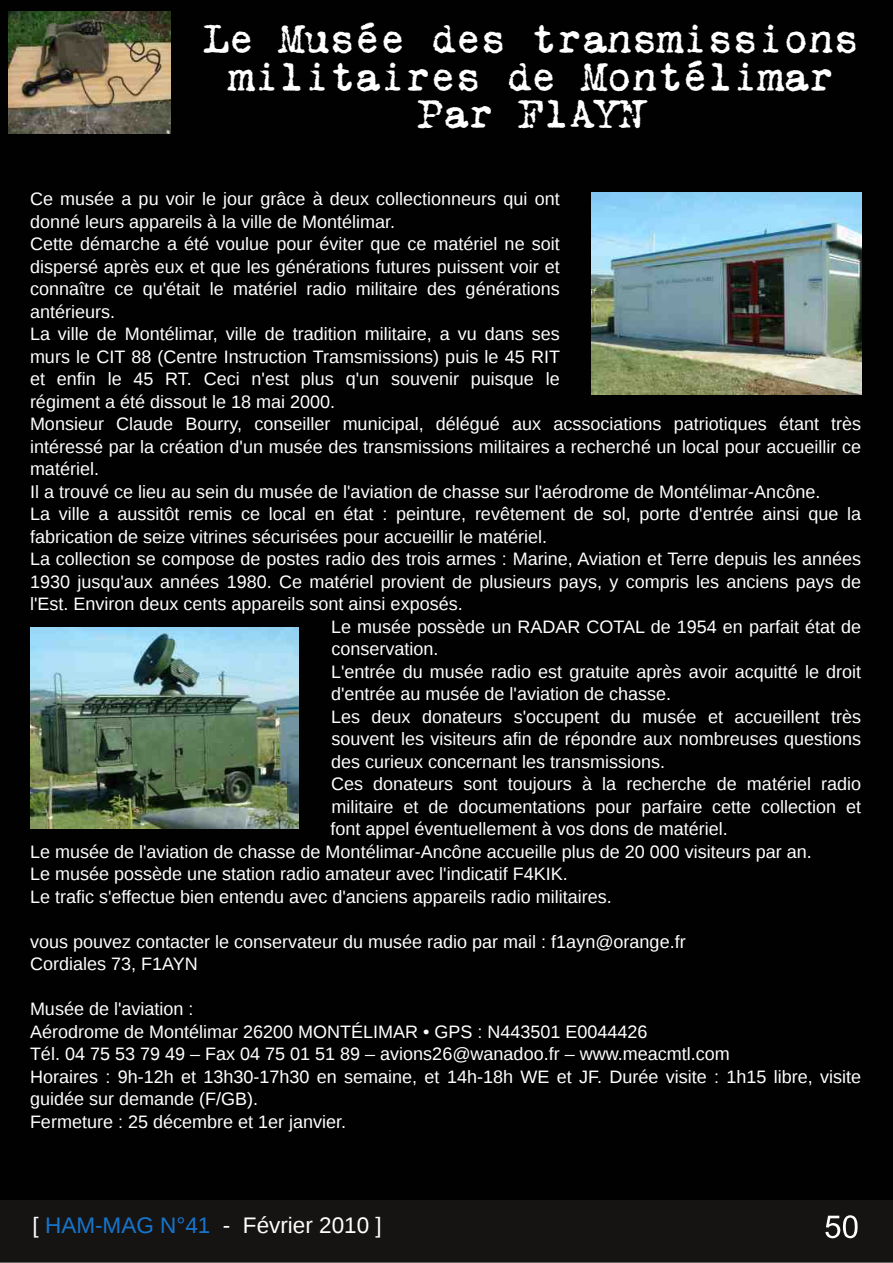
<style>
.page{position:relative;width:893px;height:1263px;background:#fff}
.page>*{position:absolute;margin:0;border:0;box-sizing:border-box;transform-origin:0 0}
.t1{font:42px/37.5px "VT Portable Remington";color:#fff;text-align:center}
.t2{font:22.5px "Liberation Sans";color:#fff}
.t3{font:18px/22.5px "Liberation Sans";color:#fff}
.s1{color:#1775cd}
</style>
<div class="page">
<div style="left:0;top:1198px;width:892px;height:64px;background:#161413"></div>
<svg style="left:825px;top:1215px;width:33px;height:23px"></svg>
<div style="left:0;top:0;width:892px;height:1200px;background:#010101"></div>
<img style="left:591px;top:192px;width:270px;height:203px">
<img style="left:31px;top:628px;width:268px;height:201px">
<img style="left:8px;top:12px;width:163px;height:121px">
<h1 class="t1" style="left:203px;top:21px;width:657px">Le Musée des transmissions militaires de Montélimar<br>Par F1AYN</h1>
<p class="t3" style="left:30px;top:188px;width:531px">Ce musée a pu voir le jour grâce à deux collectionneurs qui ont</p>
<p class="t3" style="left:30px;top:210px;width:367px">donné leurs appareils à la ville de Montélimar.</p>
<p class="t3" style="left:30px;top:233px;width:531px">Cette démarche a été voulue pour éviter que ce matériel ne soit</p>
<p class="t3" style="left:30px;top:255px;width:531px">dispersé après eux et que les générations futures puissent voir et</p>
<p class="t3" style="left:30px;top:278px;width:531px">connaître ce qu'était le matériel radio militaire des générations</p>
<p class="t3" style="left:30px;top:300px;width:87px">antérieurs.</p>
<p class="t3" style="left:30px;top:323px;width:531px">La ville de Montélimar, ville de tradition militaire, a vu dans ses</p>
<p class="t3" style="left:30px;top:345px;width:531px">murs le CIT 88 (Centre Instruction Tramsmissions) puis le 45 RIT</p>
<p class="t3" style="left:30px;top:368px;width:531px">et enfin le 45 RT. Ceci n'est plus q'un souvenir puisque le</p>
<p class="t3" style="left:30px;top:390px;width:307px">régiment a été dissout le 18 mai 2000.</p>
<p class="t3" style="left:30px;top:413px;width:833px">Monsieur Claude Bourry, conseiller municipal, délégué aux acssociations patriotiques étant très</p>
<p class="t3" style="left:30px;top:435px;width:833px">intéressé par la création d'un musée des transmissions militaires a recherché un local pour accueillir ce</p>
<p class="t3" style="left:30px;top:458px;width:71px">matériel.</p>
<p class="t3" style="left:30px;top:480px;width:792px">Il a trouvé ce lieu au sein du musée de l'aviation de chasse sur l'aérodrome de Montélimar-Ancône.</p>
<p class="t3" style="left:30px;top:503px;width:833px">La ville a aussitôt remis ce local en état : peinture, revêtement de sol, porte d'entrée ainsi que la</p>
<p class="t3" style="left:30px;top:525px;width:519px">fabrication de seize vitrines sécurisées pour accueillir le matériel.</p>
<p class="t3" style="left:30px;top:548px;width:833px">La collection se compose de postes radio des trois armes : Marine, Aviation et Terre depuis les années</p>
<p class="t3" style="left:30px;top:570px;width:833px">1930 jusqu'aux années 1980. Ce matériel provient de plusieurs pays, y compris les anciens pays de</p>
<p class="t3" style="left:30px;top:593px;width:434px">l'Est. Environ deux cents appareils sont ainsi exposés.</p>
<p class="t3" style="left:331px;top:615px;width:532px">Le musée possède un RADAR COTAL de 1954 en parfait état de</p>
<p class="t3" style="left:332px;top:638px;width:109px">conservation.</p>
<p class="t3" style="left:331px;top:660px;width:532px">L'entrée du musée radio est gratuite après avoir acquitté le droit</p>
<p class="t3" style="left:331px;top:683px;width:342px">d'entrée au musée de l'aviation de chasse.</p>
<p class="t3" style="left:331px;top:705px;width:532px">Les deux donateurs s'occupent du musée et accueillent très</p>
<p class="t3" style="left:332px;top:728px;width:531px">souvent les visiteurs afin de répondre aux nombreuses questions</p>
<p class="t3" style="left:331px;top:750px;width:336px">des curieux concernant les transmissions.</p>
<p class="t3" style="left:331px;top:773px;width:532px">Ces donateurs sont toujours à la recherche de matériel radio</p>
<p class="t3" style="left:331px;top:795px;width:531px">militaire et de documentations pour parfaire cette collection et</p>
<p class="t3" style="left:331px;top:818px;width:399px">font appel éventuellement à vos dons de matériel.</p>
<p class="t3" style="left:30px;top:840px;width:783px">Le musée de l'aviation de chasse de Montélimar-Ancône accueille plus de 20 000 visiteurs par an.</p>
<p class="t3" style="left:30px;top:863px;width:539px">Le musée possède une station radio amateur avec l'indicatif F4KIK.</p>
<p class="t3" style="left:30px;top:885px;width:583px">Le trafic s'effectue bien entendu avec d'anciens appareils radio militaires.</p>
<p class="t3" style="left:30px;top:930px;width:657px">vous pouvez contacter le conservateur du musée radio par mail : f1ayn@orange.fr<br>Cordiales 73, F1AYN</p>
<p class="t3" style="left:30px;top:998px;width:833px">Musée de l'aviation :<br>Aérodrome de Montélimar 26200 MONTÉLIMAR • GPS : N443501 E0044426<br>Tél. 04 75 53 79 49 – Fax 04 75 01 51 89 – avions26@wanadoo.fr – www.meacmtl.com<br>Horaires : 9h-12h et 13h30-17h30 en semaine, et 14h-18h WE et JF. Durée visite : 1h15 libre, visite guidée sur demande (F/GB).<br>Fermeture : 25 décembre et 1er janvier.</p>
<p class="t2" style="left:33px;top:1212px;width:351px">[ <span class="s1">HAM-MAG N°41</span> - Février 2010 ]</p>
</div>
